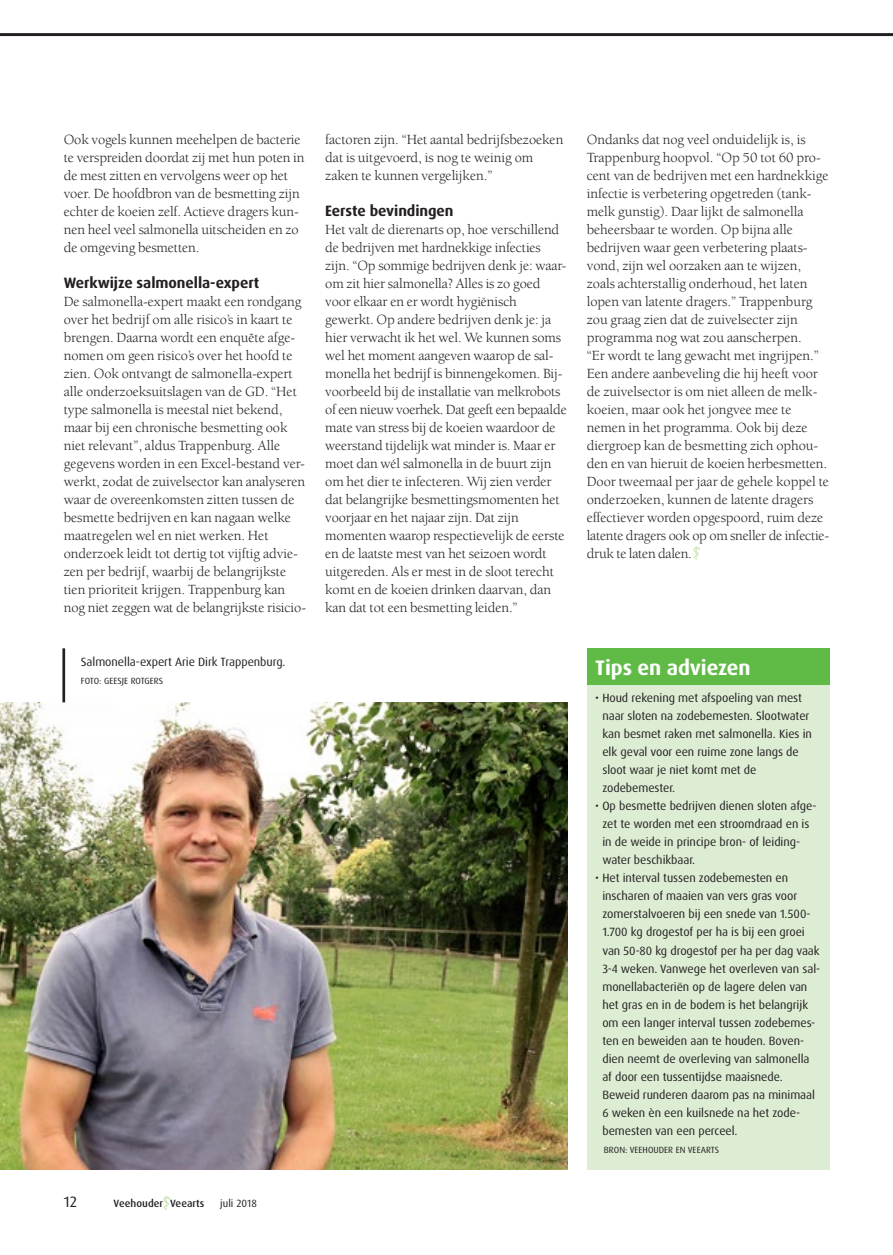
<style>
.page{position:relative;width:893px;height:1255px;background:#fff}
.page>*{position:absolute;margin:0;border:0;box-sizing:border-box;transform-origin:0 0}
.t1{font:700 21px "Dax OT";letter-spacing:-.005em;color:#fff}
.t2{font:700 15px "Dax OT";letter-spacing:-.005em;color:#231f20}
.t3{font:15px "Dax OT";color:#231f20}
.t4{font:14.4px/18px "Berkeley Std";letter-spacing:-.005em;color:#231f20}
.t5{font:12px/18px "Dax OT";letter-spacing:-.005em;color:#231f20}
.t6{font:500 10.5px "Dax OT";letter-spacing:.005em;color:#231f20}
.t7{font:10.5px "Dax OT";color:#231f20}
.t8{font:9px "Dax OT";letter-spacing:.005em;color:#231f20}
</style>
<div class="page">
<img style="left:0;top:702px;width:568px;height:467px">
<div style="left:587px;top:648px;width:242px;height:521px;background:#ddedd4"></div>
<div style="left:587px;top:648px;width:242px;height:36px;background:#60bb46"></div>
<svg style="left:163px;top:1196px;width:7px;height:14px"></svg>
<svg style="left:693px;top:546px;width:7px;height:14px"></svg>
<hr style="left:62px;top:648px;width:3px;height:54px;background:#231f20">
<hr style="left:0;top:33px;width:893px;height:3px;background:#231f20">
<p class="t4" style="left:64px;top:131px;width:242px">Ook vogels kunnen meehelpen de bacterie te verspreiden doordat zij met hun poten in de mest zitten en vervolgens weer op het voer. De hoofdbron van de besmetting zijn echter de koeien zelf. Actieve dragers kun&shy;nen heel veel salmonella uitscheiden en zo de omgeving besmetten.</p>
<p class="t2" style="left:64px;top:273px;width:197px">Werkwijze salmonella-expert</p>
<p class="t4" style="left:64px;top:293px;width:244px">De salmonella-expert maakt een rondgang over het bedrijf om alle risico’s in kaart te brengen. Daarna wordt een enquête afge&shy;nomen om geen risico’s over het hoofd te zien. Ook ontvangt de salmonella-expert alle onderzoeksuitslagen van de GD. “Het type salmonella is meestal niet bekend, maar bij een chronische besmetting ook niet relevant”, aldus Trappenburg. Alle gegevens worden in een Excel-bestand ver&shy;werkt, zodat de zuivelsector kan analyseren waar de overeenkomsten zitten tussen de besmette bedrijven en kan nagaan welke maatregelen wel en niet werken. Het onderzoek leidt tot dertig tot vijftig advie&shy;zen per bedrijf, waarbij de belangrijkste tien prioriteit krijgen. Trappenburg kan nog niet zeggen wat de belangrijkste risicio-</p>
<p class="t5" style="left:81px;top:653px;width:206px">Salmonella-expert Arie Dirk Trappenburg.</p>
<p class="t8" style="left:81px;top:675px;width:84px">FOTO: GEESJE ROTGERS</p>
<p class="t4" style="left:325px;top:131px;width:240px">factoren zijn. “Het aantal bedrijfsbezoeken dat is uitgevoerd, is nog te weinig om zaken te kunnen vergelijken.”</p>
<p class="t2" style="left:325px;top:201px;width:130px">Eerste bevindingen</p>
<p class="t4" style="left:325px;top:221px;width:243px">Het valt de dierenarts op, hoe verschillend de bedrijven met hardnekkige infecties zijn. “Op sommige bedrijven denk je: waar&shy;om zit hier salmonella? Alles is zo goed voor elkaar en er wordt hygiënisch gewerkt. Op andere bedrijven denk je: ja hier verwacht ik het wel. We kunnen soms wel het moment aangeven waarop de sal&shy;monella het bedrijf is binnengekomen. Bij&shy;voorbeeld bij de installatie van melkrobots of een nieuw voerhek. Dat geeft een bepaalde mate van stress bij de koeien waardoor de weerstand tijdelijk wat minder is. Maar er moet dan wél salmonella in de buurt zijn om het dier te infecteren. Wij zien verder dat belangrijke besmettingsmomenten het voorjaar en het najaar zijn. Dat zijn momenten waarop respectievelijk de eerste en de laatste mest van het seizoen wordt uitgereden. Als er mest in de sloot terecht komt en de koeien drinken daarvan, dan kan dat tot een besmetting leiden.”</p>
<p class="t3" style="left:64px;top:1191px;width:15px">12</p>
<p class="t6" style="left:114px;top:1196px;width:92px">Veehouder Veearts</p>
<p class="t7" style="left:220px;top:1196px;width:38px">juli 2018</p>
<p class="t4" style="left:587px;top:131px;width:244px">Ondanks dat nog veel onduidelijk is, is Trappenburg hoopvol. “Op 50 tot 60 pro&shy;cent van de bedrijven met een hardnekkige infectie is verbetering opgetreden (tank&shy;melk gunstig). Daar lijkt de salmonella beheersbaar te worden. Op bijna alle bedrijven waar geen verbetering plaats&shy;vond, zijn wel oorzaken aan te wijzen, zoals achterstallig onderhoud, het laten lopen van latente dragers.” Trappenburg zou graag zien dat de zuivelsecter zijn programma nog wat zou aanscherpen.<br>“Er wordt te lang gewacht met ingrijpen.” Een andere aanbeveling die hij heeft voor de zuivelsector is om niet alleen de melk&shy;koeien, maar ook het jongvee mee te nemen in het programma. Ook bij deze diergroep kan de besmetting zich ophou&shy;den en van hieruit de koeien herbesmetten.<br>Door tweemaal per jaar de gehele koppel te onderzoeken, kunnen de latente dragers effectiever worden opgespoord, ruim deze latente dragers ook op om sneller de infectie&shy;druk te laten dalen.</p>
<h1 class="t1" style="left:595px;top:653px;width:157px">Tips en adviezen</h1>
<p class="t5" style="left:602px;top:689px;width:211px;text-indent:-7px">• Houd rekening met afspoeling van mest naar sloten na zodebemesten. Slootwater kan besmet raken met salmonella. Kies in elk geval voor een ruime zone langs de sloot waar je niet komt met de zodebemester.</p>
<p class="t5" style="left:602px;top:797px;width:216px;text-indent:-7px">• Op besmette bedrijven dienen sloten afge&shy;zet te worden met een stroomdraad en is in de weide in principe bron- of leiding&shy;water beschikbaar.</p>
<p class="t5" style="left:602px;top:869px;width:219px;text-indent:-7px">• Het interval tussen zodebemesten en inscharen of maaien van vers gras voor zomerstalvoeren bij een snede van 1.500- 1.700 kg drogestof per ha is bij een groei van 50-80 kg drogestof per ha per dag vaak 3-4 weken. Vanwege het overleven van sal&shy;monellabacteriën op de lagere delen van het gras en in de bodem is het belangrijk om een langer interval tussen zodebemes&shy;ten en beweiden aan te houden. Boven&shy;dien neemt de overleving van salmonella af door een tussentijdse maaisnede.<br>Beweid runderen daarom pas na minimaal 6 weken èn een kuilsnede na het zode&shy;bemesten van een perceel.</p>
<p class="t8" style="left:604px;top:1143px;width:117px">BRON: VEEHOUDER EN VEEARTS</p>
</div>
